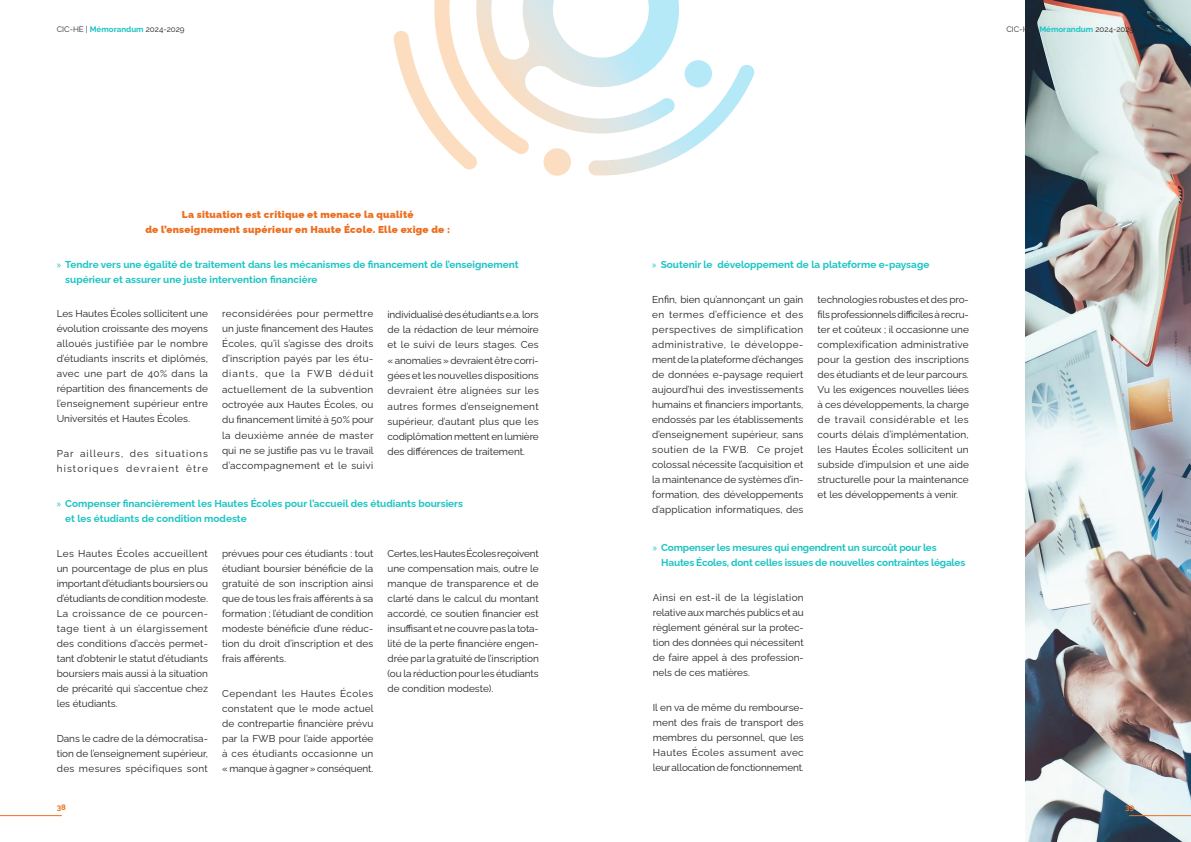
<style>
.page{position:relative;width:1191px;height:842px;background:#fff}
.page>*{position:absolute;margin:0;border:0;box-sizing:border-box;transform-origin:0 0}
.t1{font:10px/15px "Raleway";color:#231f20;text-align:justify}
.t2{font:700 10px/15px "Raleway";color:#1cc4c4}
.t3{font:700 10px/15px "Raleway";letter-spacing:-.02em;color:#1cc4c4}
.t4{font:900 10px "Raleway";letter-spacing:.025em;color:#ed6e1f}
.t5{font:10px/15px "Raleway";letter-spacing:.1em;color:#231f20}
.t6{font:700 8px "Raleway";color:#1cc4c4}
.t7{font:700 8px "Raleway";color:#ed6e1f}
.s1{font-weight:400;color:#292c2f}
.s2{font-weight:400;color:#231f20}
.s3{font-family:"Myriad Pro";font-weight:400}
</style>
<div class="page">
<img style="left:1025px;top:0;width:166px;height:842px">
<hr style="left:1129px;top:815px;width:62px;height:1px;background:#ed6e1f">
<hr style="left:0;top:815px;width:62px;height:1px;background:#ed6e1f">
<svg style="left:393px;top:0;width:361px;height:176px"></svg>
<p class="t6" style="left:57px;top:23px;width:129px"><span class="s1">CIC-HE |</span> Mémorandum <span class="s2">2024-2029</span></p>
<p class="t4" style="left:182px;top:207px;width:233px">La situation est critique et menace la qualité</p>
<p class="t4" style="left:145px;top:222px;width:306px">de l’enseignement supérieur en Haute École. Elle exige de :</p>
<p class="t2" style="left:65px;top:256px;width:455px;text-indent:-9px"><span class="s3">»</span> Tendre vers une égalité de traitement dans les mécanismes de financement de l’enseignement supérieur et assurer une juste intervention financière</p>
<p class="t1" style="left:57px;top:305px;width:153px">Les Hautes Écoles sollicitent une évolution croissante des moyens alloués justifiée par le nombre d’étudiants inscrits et diplômés, avec une part de 40% dans la répartition des financements de l’enseignement supérieur entre Universités et Hautes Écoles.</p>
<p class="t5" style="left:57px;top:445px;width:153px">Par ailleurs, des situations historiques devraient être</p>
<p class="t1" style="left:222px;top:305px;width:153px">reconsidérées pour permettre un juste financement des Hautes Écoles, qu’il s’agisse des droits d’inscription payés par les étu&shy;diants, que la FWB déduit actuellement de la subvention octroyée aux Hautes Écoles, ou du financement limité à 50% pour la deuxième année de master qui ne se justifie pas vu le travail d’accompagnement et le suivi</p>
<p class="t1" style="left:387px;top:305px;width:153px;line-height:15.3px">individualisé des étudiants e.a. lors de la rédaction de leur mémoire et le suivi de leurs stages. Ces « anomalies » devraient être corri&shy;gées et les nouvelles dispositions devraient être alignées sur les autres formes d’enseignement supérieur, d’autant plus que les codiplômation mettent en lumière des différences de traitement.</p>
<p class="t2" style="left:65px;top:495px;width:399px;text-indent:-9px"><span class="s3">»</span> Compenser financièrement les Hautes Écoles pour l’accueil des étudiants boursiers et les étudiants de condition modeste</p>
<p class="t1" style="left:57px;top:545px;width:153px">Les Hautes Écoles accueillent un pourcentage de plus en plus important d’étudiants boursiers ou d’étudiants de condition modeste.<br>La croissance de ce pourcen&shy;tage tient à un élargissement des conditions d’accès permet&shy;tant d’obtenir le statut d’étudiants boursiers mais aussi à la situation de précarité qui s’accentue chez les étudiants.</p>
<p class="t1" style="left:57px;top:730px;width:153px">Dans le cadre de la démocratisa&shy;tion de l’enseignement supérieur, des mesures spécifiques sont</p>
<p class="t1" style="left:387px;top:545px;width:153px">Certes, les Hautes Écoles reçoivent une compensation mais, outre le manque de transparence et de clarté dans le calcul du montant accordé, ce soutien financier est insuffisant et ne couvre pas la tota&shy;lité de la perte financière engen&shy;drée par la gratuité de l’inscription (ou la réduction pour les étudiants de condition modeste).</p>
<p class="t1" style="left:222px;top:545px;width:153px">prévues pour ces étudiants : tout étudiant boursier bénéficie de la gratuité de son inscription ainsi que de tous les frais afférents à sa formation ; l’étudiant de condition modeste bénéficie d’une réduc&shy;tion du droit d’inscription et des frais afférents.</p>
<p class="t1" style="left:222px;top:685px;width:153px">Cependant les Hautes Écoles constatent que le mode actuel de contrepartie financière prévu par la FWB pour l’aide apportée à ces étudiants occasionne un « manque à gagner » conséquent.</p>
<p class="t7" style="left:57px;top:801px;width:11px">38</p>
<p class="t6" style="left:1006px;top:23px;width:129px"><span class="s1">CIC-HE |</span> Mémorandum <span class="s2">2024-2029</span></p>
<p class="t2" style="left:652px;top:256px;width:279px"><span class="s3">»</span> Soutenir le développement de la plateforme e-paysage</p>
<p class="t1" style="left:652px;top:291px;width:153px">Enfin, bien qu’annonçant un gain en termes d’efficience et des perspectives de simplification administrative, le développe&shy;ment de la plateforme d’échanges de données e-paysage requiert aujourd’hui des investissements humains et financiers importants, endossés par les établissements d’enseignement supérieur, sans soutien de la FWB. Ce projet colossal nécessite l’acquisition et la maintenance de systèmes d’in&shy;formation, des développements d’application informatiques, des</p>
<p class="t1" style="left:817px;top:291px;width:153px">technologies robustes et des pro&shy;fils professionnels difficiles à recru&shy;ter et coûteux ; il occasionne une complexification administrative pour la gestion des inscriptions des étudiants et de leur parcours.<br>Vu les exigences nouvelles liées à ces développements, la charge de travail considérable et les courts délais d’implémentation, les Hautes Écoles sollicitent un subside d’impulsion et une aide structurelle pour la maintenance et les développements à venir.</p>
<p class="t3" style="left:661px;top:539px;width:305px;text-indent:-9px"><span class="s3">»</span> Compenser les mesures qui engendrent un surcoût pour les<br>Hautes Écoles, dont celles issues de nouvelles contraintes légales</p>
<p class="t1" style="left:653px;top:589px;width:152px">Ainsi en est-il de la législation relative aux marchés publics et au règlement général sur la protec&shy;tion des données qui nécessitent de faire appel à des profession&shy;nels de ces matières.</p>
<p class="t1" style="left:653px;top:698px;width:152px">Il en va de même du rembourse&shy;ment des frais de transport des membres du personnel, que les Hautes Écoles assument avec leur allocation de fonctionnement.</p>
<p class="t7" style="left:1125px;top:801px;width:11px">39</p>
</div>
